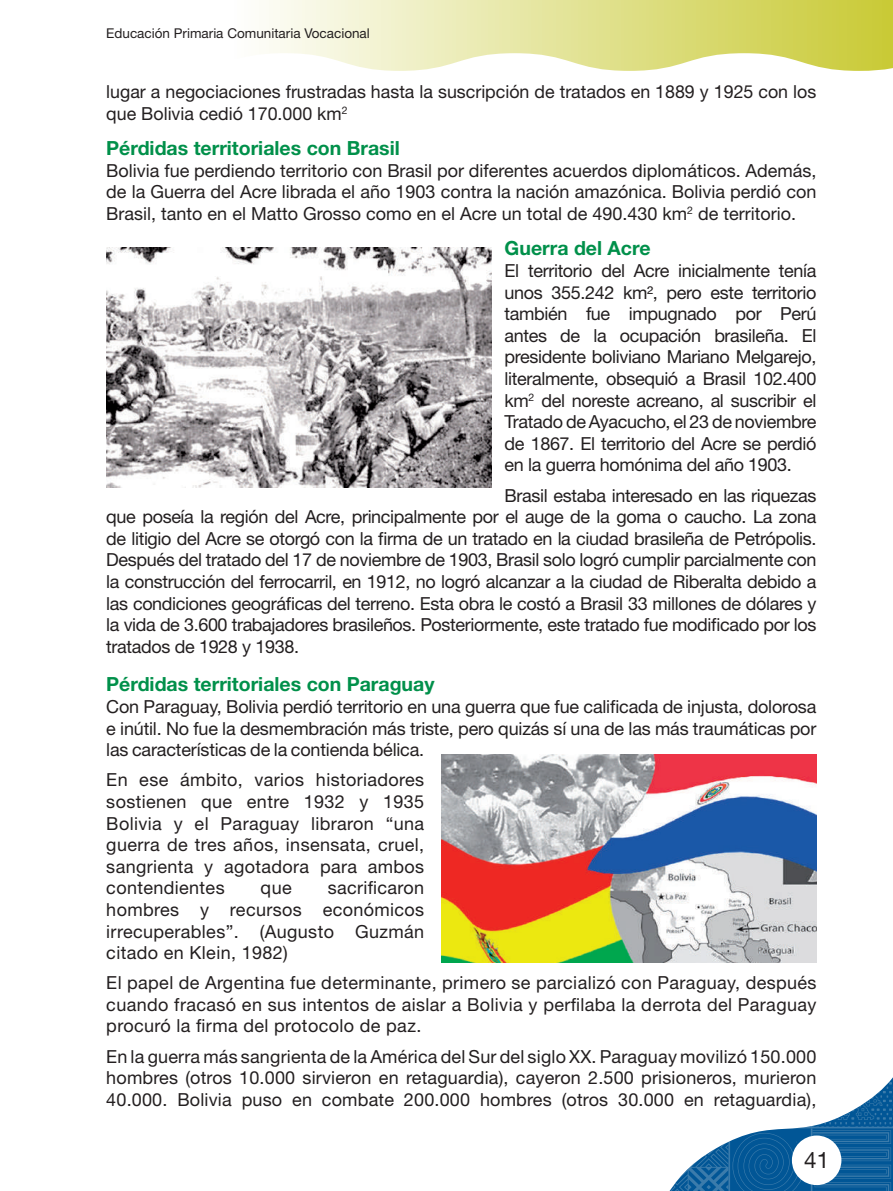
<style>
.page{position:relative;width:893px;height:1191px;background:#fff}
.page>*{position:absolute;margin:0;border:0;box-sizing:border-box;transform-origin:0 0}
.t1{font:22.5px "Helvetica Neue LT Std";color:#231f20}
.t2{font:700 19.5px "Helvetica Neue LT Std";color:#00904a}
.t3{font:18px/21.6px "Helvetica Neue LT Std";color:#231f20;text-align:justify}
.t4{font:13.5px "Helvetica Neue LT Std";color:#231f20}
</style>
<div class="page">
<svg style="left:266px;top:0;width:627px;height:71px"></svg>
<svg style="left:669px;top:1077px;width:224px;height:114px"></svg>
<div style="left:792px;top:1135px;width:49px;height:50px;background:#fff;border-radius:50%"></div>
<img style="left:106px;top:248px;width:385px;height:239px">
<img style="left:441px;top:754px;width:375px;height:208px">
<p class="t4" style="left:106px;top:25px;width:265px">Educación Primaria Comunitaria Vocacional</p>
<p class="t3" style="left:106px;top:80px;width:711px">lugar a negociaciones frustradas hasta la suscripción de tratados en 1889 y 1925 con los que Bolivia cedió 170.000 km<sup>2</sup></p>
<p class="t2" style="left:106px;top:136px;width:295px">Pérdidas territoriales con Brasil</p>
<p class="t3" style="left:106px;top:159px;width:712px">Bolivia fue perdiendo territorio con Brasil por diferentes acuerdos diplomáticos. Además, de la Guerra del Acre librada el año 1903 contra la nación amazónica. Bolivia perdió con Brasil, tanto en el Matto Grosso como en el Acre un total de 490.430 km<sup>2</sup> de territorio.</p>
<p class="t2" style="left:505px;top:236px;width:147px">Guerra del Acre</p>
<p class="t3" style="left:505px;top:259px;width:313px">El territorio del Acre inicialmente tenía unos 355.242 km2, pero este territorio también fue impugnado por Perú antes de la ocupación brasileña. El presidente boliviano Mariano Melgarejo, literalmente, obsequió a Brasil 102.400 km<sup>2</sup> del noreste acreano, al suscribir el Tratado de Ayacucho, el 23 de noviembre de 1867. El territorio del Acre se perdió en la guerra homónima del año 1903.</p>
<p class="t3" style="left:106px;top:484px;width:712px;text-indent:398px">Brasil estaba interesado en las riquezas que poseía la región del Acre, principalmente por el auge de la goma o caucho. La zona de litigio del Acre se otorgó con la firma de un tratado en la ciudad brasileña de Petrópolis.<br>Después del tratado del 17 de noviembre de 1903, Brasil solo logró cumplir parcialmente con la construcción del ferrocarril, en 1912, no logró alcanzar a la ciudad de Riberalta debido a las condiciones geográficas del terreno. Esta obra le costó a Brasil 33 millones de dólares y la vida de 3.600 trabajadores brasileños. Posteriormente, este tratado fue modificado por los tratados de 1928 y 1938.</p>
<p class="t2" style="left:106px;top:672px;width:330px">Pérdidas territoriales con Paraguay</p>
<p class="t3" style="left:106px;top:695px;width:712px">Con Paraguay, Bolivia perdió territorio en una guerra que fue calificada de injusta, dolorosa e inútil. No fue la desmembración más triste, pero quizás sí una de las más traumáticas por las características de la contienda bélica.</p>
<p class="t3" style="left:106px;top:769px;width:319px">En ese ámbito, varios historiadores sostienen que entre 1932 y 1935<br>Bolivia y el Paraguay libraron “una guerra de tres años, insensata, cruel, sangrienta y agotadora para ambos contendientes</p>
<p class="t3" style="left:106px;top:877px;width:319px;text-indent:221px">sacrificaron hombres y recursos económicos irrecuperables”. (Augusto Guzmán citado en Klein, 1982)</p>
<p class="t3" style="left:106px;top:971px;width:712px">El papel de Argentina fue determinante, primero se parcializó con Paraguay, después cuando fracasó en sus intentos de aislar a Bolivia y perfilaba la derrota del Paraguay procuró la firma del protocolo de paz.</p>
<p class="t3" style="left:106px;top:1045px;width:712px">En la guerra más sangrienta de la América del Sur del siglo XX. Paraguay movilizó 150.000 hombres (otros 10.000 sirvieron en retaguardia), cayeron 2.500 prisioneros, murieron 40.000. Bolivia puso en combate 200.000 hombres (otros 30.000 en retaguardia),</p>
<p class="t3" style="left:261px;top:877px;width:33px">que</p>
<p class="t1" style="left:804px;top:1146px;width:27px">41</p>
</div>
